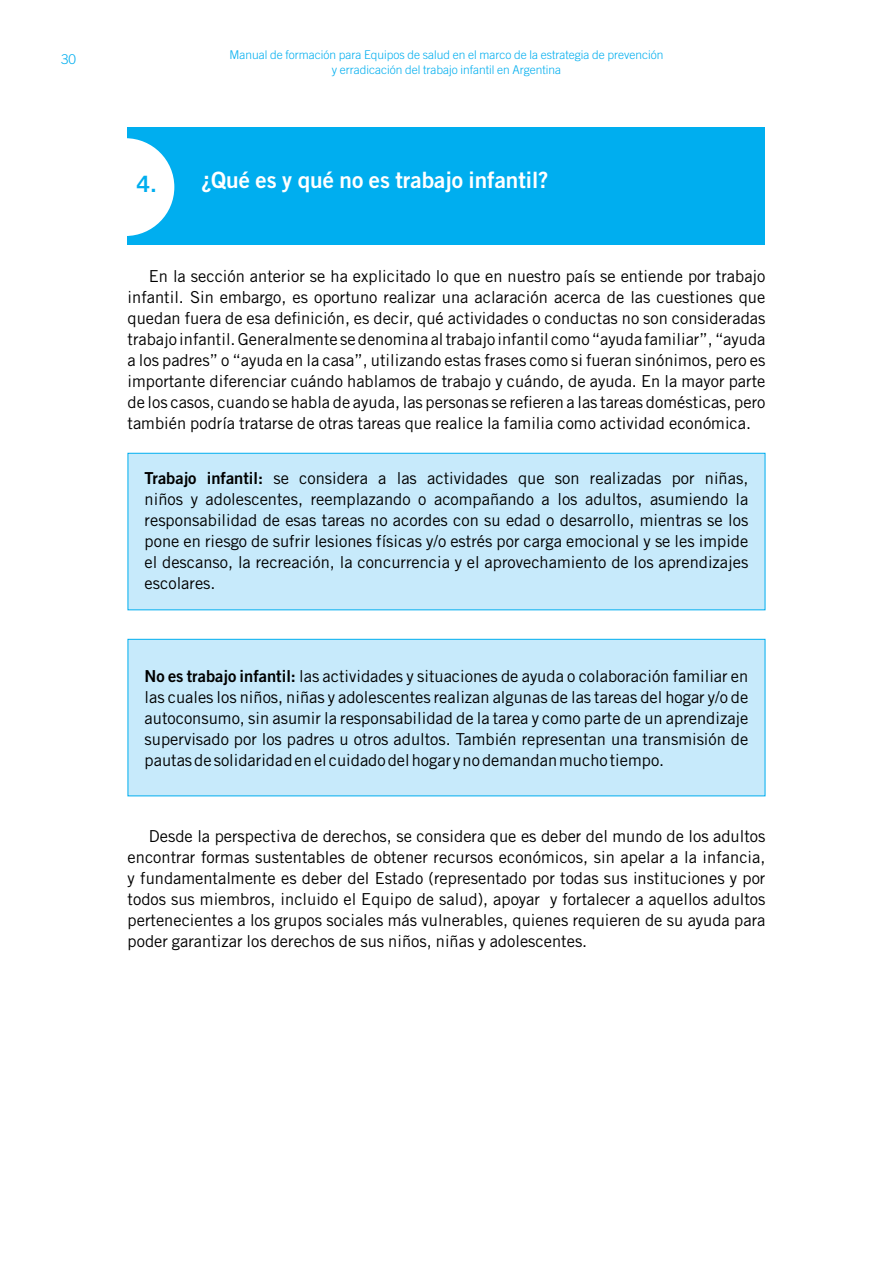
<style>
.page{position:relative;width:893px;height:1263px;background:#fff}
.page>*{position:absolute;margin:0;border:0;box-sizing:border-box;transform-origin:0 0}
.t1{font:22.5px "Trade Gothic LT Std Bd 2";color:#fff}
.t2{font:16.5px/21px "Trade Gothic LT Std";color:#000;text-align:justify}
.t3{font:300 13.5px "Trade Gothic LT Std";color:#00aeef}
.t4{font:300 12px/15px "Trade Gothic LT Std";color:#00aeef;text-align:center}
.s1{color:#00aeef}
.s2{font-family:"Trade Gothic LT Std Bd 2"}
</style>
<div class="page">
<div style="left:128px;top:453px;width:637px;height:157px;background:#c7eafb;border:1px solid #00aeef"></div>
<div style="left:128px;top:639px;width:637px;height:157px;background:#c7eafb;border:1px solid #00aeef"></div>
<div style="left:128px;top:128px;width:637px;height:117px;background:#00aeef"></div>
<div style="left:77px;top:138px;width:97px;height:98px;background:#fff;border-radius:50%"></div>
<p class="t3" style="left:61px;top:51px;width:17px">30</p>
<p class="t4" style="left:229px;top:47px;width:435px">Manual de formación para Equipos de salud en el marco de la estrategia de prevención y erradicación del trabajo infantil en Argentina</p>
<h1 class="t1" style="left:136px;top:166px;width:413px"><span class="s1">4.</span> ¿Qué es y qué no es trabajo infantil?</h1>
<p class="t2" style="left:128px;top:265px;width:639px;text-indent:21px">En la sección anterior se ha explicitado lo que en nuestro país se entiende por trabajo infantil. Sin embargo, es oportuno realizar una aclaración acerca de las cuestiones que quedan fuera de esa definición, es decir, qué actividades o conductas no son consideradas trabajo infantil. Generalmente se denomina al trabajo infantil como “ayuda familiar”, “ayuda a los padres” o “ayuda en la casa”, utilizando estas frases como si fueran sinónimos, pero es importante diferenciar cuándo hablamos de trabajo y cuándo, de ayuda. En la mayor parte de los casos, cuando se habla de ayuda, las personas se refieren a las tareas domésticas, pero también podría tratarse de otras tareas que realice la familia como actividad económica.</p>
<p class="t2" style="left:145px;top:467px;width:605px"><span class="s2">Trabajo infantil:</span> se considera a las actividades que son realizadas por niñas, niños y adolescentes, reemplazando o acompañando a los adultos, asumiendo la responsabilidad de esas tareas no acordes con su edad o desarrollo, mientras se los pone en riesgo de sufrir lesiones físicas y/o estrés por carga emocional y se les impide el descanso, la recreación, la concurrencia y el aprovechamiento de los aprendizajes escolares.</p>
<p class="t2" style="left:145px;top:665px;width:605px"><span class="s2">No es trabajo infantil:</span> las actividades y situaciones de ayuda o colaboración familiar en las cuales los niños, niñas y adolescentes realizan algunas de las tareas del hogar y/o de autoconsumo, sin asumir la responsabilidad de la tarea y como parte de un aprendizaje supervisado por los padres u otros adultos. También representan una transmisión de pautas de solidaridad en el cuidado del hogar y no demandan mucho tiempo.</p>
<p class="t2" style="left:128px;top:825px;width:639px;text-indent:21px">Desde la perspectiva de derechos, se considera que es deber del mundo de los adultos encontrar formas sustentables de obtener recursos económicos, sin apelar a la infancia, y fundamentalmente es deber del Estado (representado por todas sus instituciones y por todos sus miembros, incluido el Equipo de salud), apoyar y fortalecer a aquellos adultos pertenecientes a los grupos sociales más vulnerables, quienes requieren de su ayuda para poder garantizar los derechos de sus niños, niñas y adolescentes.</p>
</div>
